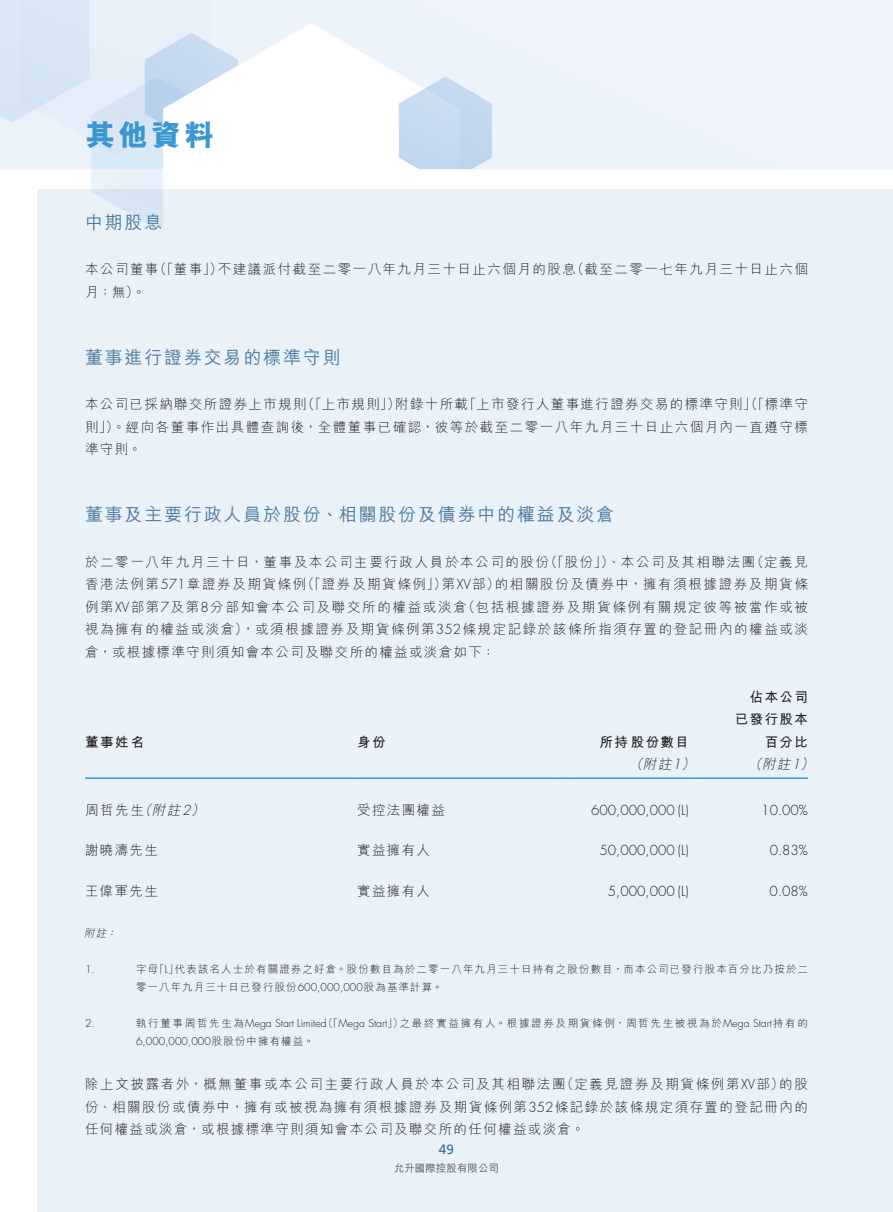
<style>
.page{position:relative;width:893px;height:1212px;background:#fff}
.page>*{position:absolute;margin:0;border:0;box-sizing:border-box;transform-origin:0 0}
.t1{font:800 30px "M Hei HK";color:#3a97d2}
.t2{font:500 18px "M Hei HK";letter-spacing:.1em;color:#507ba0}
.t3{font:300 13.5px/22.5px "M Hei HK";letter-spacing:.11em;color:#231f20}
.t4{font:300 13.5px "Futura Std";color:#231f20}
.t5{font:700 13.5px/22.5px "M Hei HK";letter-spacing:.1em;color:#231f20;text-align:right}
.t6{font:italic 300 13.5px "M Hei HK";color:#231f20}
.t7{font:13.5px "Frutiger LT Std";color:#386c92}
.t8{font:300 10.5px "M Hei HK";letter-spacing:.105em;color:#231f20}
.t9{font:300 10.5px "Futura Std";color:#231f20}
.t10{font:300 10.5px "M Hei HK";letter-spacing:.16em;color:#231f20}
.t11{font:500 10.5px "M Hei HK";color:#57585a}
.t12{font:italic 300 10.5px "M Hei HK";color:#231f20}
.s1{font-family:"Futura Std"}
.s2{font-family:"M Hei HK"}
</style>
<div class="page">
<hr style="left:85px;top:777px;width:272px;height:2px;background:#3a97d2">
<hr style="left:357px;top:777px;width:200px;height:2px;background:#3a97d2">
<svg style="left:557px;top:777px;width:13px;height:2px"></svg>
<hr style="left:570px;top:777px;width:119px;height:2px;background:#3a97d2">
<svg style="left:689px;top:777px;width:13px;height:2px"></svg>
<hr style="left:702px;top:777px;width:106px;height:2px;background:#3a97d2">
<h1 class="t1" style="left:85px;top:120px;width:130px">其他資料</h1>
<h2 class="t2" style="left:85px;top:209px;width:79px">中期股息</h2>
<p class="t3" style="left:153px;top:258px;width:71px">（「董事」）</p>
<p class="t3" style="left:218px;top:258px;width:360px">不建議派付截至二零一八年九月三十日止六個月的股息</p>
<p class="t3" style="left:571px;top:258px;width:238px">（截至二零一七年九月三十日止六個</p>
<p class="t3" style="left:85px;top:258px;width:75px">本公司董事月：無。(</p>
<h2 class="t2" style="left:85px;top:344px;width:257px">董事進行證券交易的標準守則</h2>
<p class="t3" style="left:302px;top:393px;width:100px">（「上市規則」）</p>
<p class="t3" style="left:463px;top:393px;width:346px">「上市發行人董事進行證券交易的標準守則」（「標準守</p>
<p class="t3" style="left:395px;top:393px;width:74px">附錄十所載</p>
<p class="t3" style="left:85px;top:393px;width:724px">本公司已採納聯交所證券上市規則<br>則」）。經向各董事作出具體查詢後，全體董事已確認，彼等於截至二零一八年九月三十日止六個月內一直遵守標準守則。</p>
<h2 class="t2" style="left:85px;top:501px;width:531px">董事及主要行政人員於股份、相關股份及債券中的權益及淡倉</h2>
<p class="t3" style="left:544px;top:550px;width:213px">（「股份」）、本公司及其相聯法團</p>
<p class="t3" style="left:750px;top:550px;width:59px">（定義見</p>
<p class="t3" style="left:495px;top:550px;width:314px;text-indent:-410px">於二零一八年九月三十日，董事及本公司主要行政人員於本公司的股份<br>的相關股份及債券中，擁有須根據證券及期貨條</p>
<p class="t3" style="left:301px;top:573px;width:147px">（「證券及期貨條例」）</p>
<p class="t3" style="left:442px;top:573px;width:59px">第<span class="s1">XV</span>部）</p>
<p class="t3" style="left:85px;top:573px;width:223px">香港法例第<span class="s1">571</span>章證券及期貨條例</p>
<p class="t3" style="left:462px;top:595px;width:348px">（包括根據證券及期貨條例有關規定彼等被當作或被</p>
<p class="t3" style="left:85px;top:595px;width:724px">例第<span class="s1">XV</span>部第<span class="s1">7</span>及第<span class="s1">8</span>分部知會本公司及聯交所的權益或淡倉<br>視為擁有的權益或淡倉，）或須根據證券及期貨條例第<span class="s1">352</span>條規定記錄於該條所指須存置的登記冊內的權益或淡倉，或根據標準守則須知會本公司及聯交所的權益或淡倉如下：</p>
<p class="t5" style="left:85px;top:729px;width:60px">董事姓名</p>
<p class="t5" style="left:357px;top:729px;width:30px">身份</p>
<p class="t5" style="left:735px;top:684px;width:74px">佔本公司已發行股本百分比</p>
<p class="t6" style="left:800px;top:757px;width:18px">(</p>
<p class="t5" style="left:599px;top:729px;width:91px">所持股份數目</p>
<p class="t6" style="left:629px;top:757px;width:18px">（</p>
<p class="t6" style="left:681px;top:757px;width:18px">）</p>
<p class="t6" style="left:748px;top:757px;width:18px">（</p>
<p class="t6" style="left:643px;top:757px;width:43px">附註<span class="s1">1</span></p>
<p class="t6" style="left:762px;top:757px;width:43px">附註<span class="s1">1</span></p>
<p class="t6" style="left:138px;top:803px;width:18px">（</p>
<p class="t6" style="left:191px;top:803px;width:18px">）</p>
<p class="t6" style="left:152px;top:803px;width:44px">附註<span class="s1">2</span></p>
<p class="t3" style="left:85px;top:798px;width:60px">周哲先生</p>
<p class="t3" style="left:357px;top:798px;width:89px">受控法團權益</p>
<p class="t4" style="left:591px;top:802px;width:99px">600,000,000 (L(</p>
<p class="t4" style="left:761px;top:802px;width:48px">10.00%</p>
<p class="t3" style="left:85px;top:839px;width:74px">謝曉濤先生</p>
<p class="t3" style="left:357px;top:839px;width:74px">實益擁有人</p>
<p class="t4" style="left:599px;top:842px;width:91px">50,000,000 (L(</p>
<p class="t4" style="left:770px;top:842px;width:40px">0.83%</p>
<p class="t3" style="left:85px;top:879px;width:74px">王偉軍先生</p>
<p class="t12" style="left:106px;top:927px;width:14px">：</p>
<p class="t12" style="left:84px;top:927px;width:26px">附註</p>
<p class="t3" style="left:357px;top:879px;width:74px">實益擁有人</p>
<p class="t4" style="left:608px;top:883px;width:82px">5,000,000 (L(</p>
<p class="t4" style="left:770px;top:883px;width:40px">0.08%</p>
<p class="t9" style="left:85px;top:962px;width:11px">1.</p>
<p class="t9" style="left:85px;top:1016px;width:11px">2.</p>
<p class="t8" style="left:136px;top:963px;width:24px">字母</p>
<p class="t8" style="left:175px;top:963px;width:635px">代表該名人士於有關證券之好倉。股份數目為於二零一八年九月三十日持有之股份數目，而本公司已發行股本百分比乃按於二</p>
<p class="t8" style="left:154px;top:963px;width:26px">「」<span class="s1">L</span></p>
<p class="t8" style="left:136px;top:981px;width:308px">零一八年九月三十日已發行股份<span class="s1">600,000,000</span>股為基準計算。</p>
<p class="t10" style="left:400px;top:1017px;width:410px">之最終實益擁有人。根據證券及期貨條例，周哲先生被視為於<span class="s1">Mega Start</span>持有的</p>
<p class="t9" style="left:323px;top:1016px;width:82px"><span class="s2">（「</span>Mega Start<span class="s2">」）</span></p>
<p class="t9" style="left:136px;top:1016px;width:192px"><span class="s2">執行董事周哲先生為</span>Mega Start Limited</p>
<p class="t9" style="left:136px;top:1034px;width:179px">6,000,000,000<span class="s2">股股份中擁有權益。</span></p>
<p class="t3" style="left:560px;top:1073px;width:225px">（定義見證券及期貨條例第<span class="s1">XV</span>部）</p>
<p class="t3" style="left:85px;top:1073px;width:724px">除上文披露者外，概無董事或本公司主要行政人員於本公司及其相聯法團<br>份、相關股份或債券中，擁有或被視為擁有須根據證券及期貨條例第<span class="s1">352</span>條記錄於該條規定須存置的登記冊內的任何權益或淡倉，或根據標準守則須知會本公司及聯交所的任何權益或淡倉。</p>
<p class="t3" style="left:779px;top:1073px;width:30px">的股</p>
<p class="t7" style="left:439px;top:1141px;width:17px">49</p>
<p class="t11" style="left:394px;top:1161px;width:106px">允升國際控股有限公司</p>
</div>
